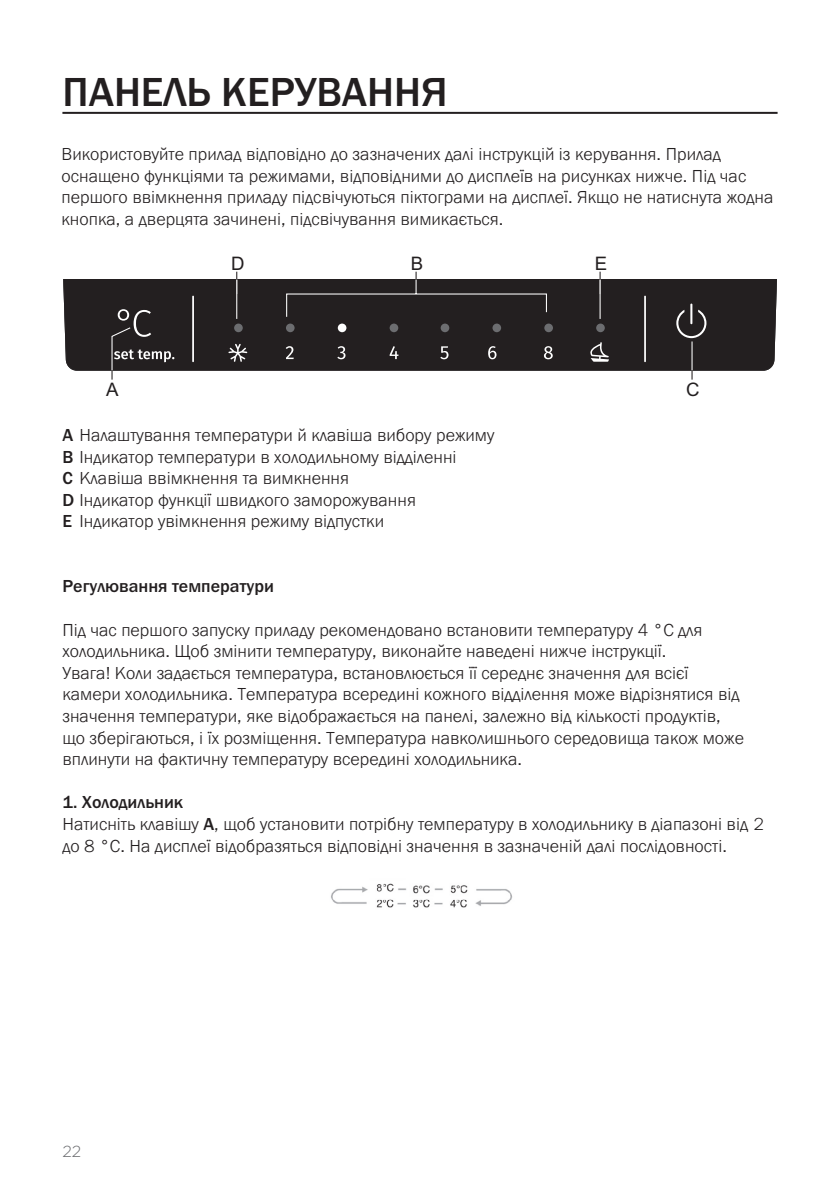
<style>
.page{position:relative;width:840px;height:1191px;background:#fff}
.page>*{position:absolute;margin:0;border:0;box-sizing:border-box;transform-origin:0 0}
.glavni_naslov{font:500 42px "Franklin Gothic URW";color:#231f20}
.t1{font:18.6px "Arial";color:#231f20}
.besedilo{font:300 18px/21.6px "Franklin Gothic URW";color:#231f20}
.seznam{font:300 18px "Franklin Gothic URW";color:#231f20}
.besedilo-2{font:500 18px "Franklin Gothic URW";color:#231f20}
.t2{font:300 16px "Gotham";color:#6c6d70}
.s1{font-weight:500}
</style>
<div class="page">
<hr style="left:62px;top:112px;width:715px;height:2px;background:#231f20">
<img style="left:331px;top:883px;width:181px;height:25px">
<div style="left:63px;top:279px;width:713px;height:91px;background:#231f20"></div>
<svg style="left:109px;top:272px;width:642px;height:107px"></svg>
<hr style="left:599px;top:280px;width:1px;height:39px;background:#fff">
<p class="glavni_naslov" style="left:62px;top:66px;width:386px">ПАНЕЛЬ КЕРУВАННЯ</p>
<p class="besedilo" style="left:62px;top:144px;width:713px">Використовуйте прилад відповідно до зазначених далі інструкцій із керування. Прилад оснащено функціями та режимами, відповідними до дисплеїв на рисунках нижче. Під час першого ввімкнення приладу підсвічуються піктограми на дисплеї. Якщо не натиснута жодна кнопка, а дверцята зачинені, підсвічування вимикається.</p>
<p class="t1" style="left:231px;top:253px;width:15px">D</p>
<p class="t1" style="left:410px;top:253px;width:14px">B</p>
<p class="t1" style="left:594px;top:253px;width:14px">E</p>
<p class="t1" style="left:106px;top:379px;width:14px">A</p>
<p class="t1" style="left:686px;top:379px;width:15px">C</p>
<p class="seznam" style="left:62px;top:424px;width:433px"><span class="s1">A</span> Налаштування температури й клавіша вибору режиму</p>
<p class="seznam" style="left:62px;top:445px;width:395px"><span class="s1">B</span> Індикатор температури в холодильному відділенні</p>
<p class="seznam" style="left:62px;top:467px;width:288px"><span class="s1">C</span> Клавіша ввімкнення та вимкнення</p>
<p class="seznam" style="left:62px;top:489px;width:355px"><span class="s1">D</span> Індикатор функції швидкого заморожування</p>
<p class="seznam" style="left:62px;top:510px;width:323px"><span class="s1">E</span> Індикатор увімкнення режиму відпустки</p>
<p class="besedilo-2" style="left:62px;top:575px;width:213px">Регулювання температури</p>
<p class="besedilo" style="left:62px;top:619px;width:641px">Під час першого запуску приладу рекомендовано встановити температуру 4 °C для холодильника. Щоб змінити температуру, виконайте наведені нижче інструкції.</p>
<p class="besedilo" style="left:62px;top:662px;width:682px">Увага! Коли задається температура, встановлюється її середнє значення для всієї камери холодильника. Температура всередині кожного відділення може відрізнятися від значення температури, яке відображається на панелі, залежно від кількості продуктів, що зберігаються, і їх розміщення. Температура навколишнього середовища також може вплинути на фактичну температуру всередині холодильника.</p>
<p class="besedilo-2" style="left:62px;top:791px;width:122px">1. Холодильник</p>
<p class="besedilo" style="left:62px;top:813px;width:701px">Натисніть клавішу <span class="s1">A</span>, щоб установити потрібну температуру в холодильнику в діапазоні від 2 до 8 °C. На дисплеї відобразяться відповідні значення в зазначеній далі послідовності.</p>
<p class="t2" style="left:62px;top:1140px;width:20px">22</p>
</div>
